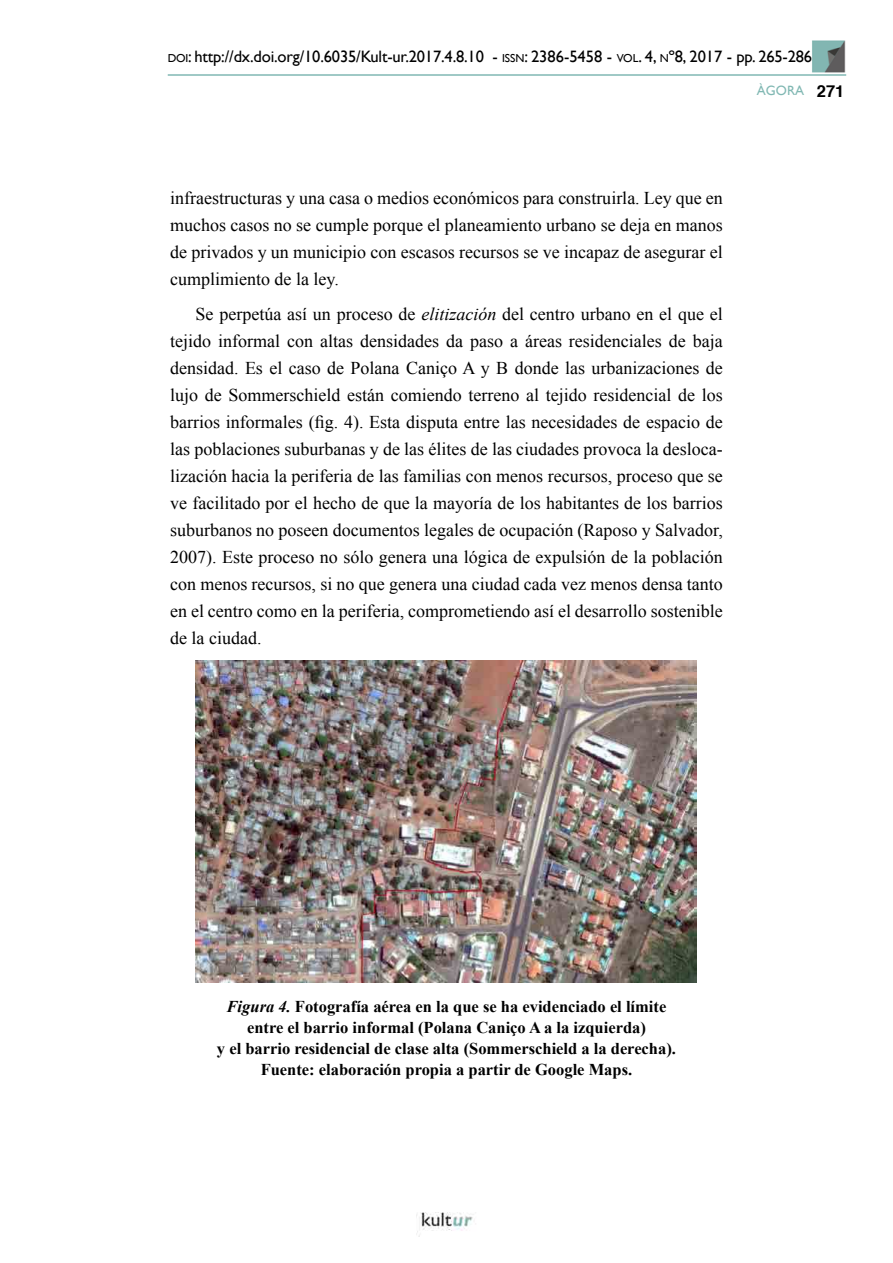
<style>
.page{position:relative;width:893px;height:1263px;background:#fff}
.page>*{position:absolute;margin:0;border:0;box-sizing:border-box;transform-origin:0 0}
.Cuerpo{font:18px/27px "Times New Roman";color:#000;text-align:justify}
.Pie_Ilustración{font:700 16.5px/21px "Times New Roman";color:#000;text-align:center}
.t1{font:16.5px "Gill Sans";letter-spacing:-.01em;color:#000}
.t2{font:13.5px "Gill Sans";color:#81b8b3}
.s1{font-size:11.55px}
.s2{font-style:inherit}
.s3{font-family:"Helvetica";font-weight:700;font-size:16.5px;color:#000}
.s4{font-style:italic}
</style>
<div class="page">
<img style="left:417px;top:1212px;width:56px;height:25px">
<img style="left:812px;top:40px;width:34px;height:33px">
<hr style="left:168px;top:74px;width:678px;height:2px;background:#81b8b3">
<img style="left:196px;top:660px;width:500px;height:322px">
<p class="t1" style="left:168px;top:47px;width:646px"><span class="s1">DOI</span>: http://dx.doi.org/10.6035/Kult-ur.2017.4.8.10 - <span class="s1">ISSN</span>: 2386-5458 - <span class="s1">VOL</span><span class="s2">. 4,</span> <span class="s1">N</span><span class="s2">º8, 2017 -</span> pp. <span class="s2">265-286</span></p>
<p class="t2" style="left:757px;top:83px;width:89px">ÀGORA <span class="s3">271</span></p>
<p class="Cuerpo" style="left:170px;top:184px;width:554px">infraestructuras y una casa o medios económicos para construirla. Ley que en muchos casos no se cumple porque el planeamiento urbano se deja en manos de privados y un municipio con escasos recursos se ve incapaz de asegurar el cumplimiento de la ley.</p>
<p class="Cuerpo" style="left:170px;top:301px;width:554px;text-indent:26px">Se perpetúa así un proceso de <span class="s4">elitización</span> del centro urbano en el que el tejido informal con altas densidades da paso a áreas residenciales de baja densidad. Es el caso de Polana Caniço A y B donde las urbanizaciones de lujo de Sommerschield están comiendo terreno al tejido residencial de los barrios informales (fig. 4). Esta disputa entre las necesidades de espacio de las poblaciones suburbanas y de las élites de las ciudades provoca la desloca&shy;lización hacia la periferia de las familias con menos recursos, proceso que se ve facilitado por el hecho de que la mayoría de los habitantes de los barrios suburbanos no poseen documentos legales de ocupación (Raposo y Salvador, 2007). Este proceso no sólo genera una lógica de expulsión de la población con menos recursos, si no que genera una ciudad cada vez menos densa tanto en el centro como en la periferia, comprometiendo así el desarrollo sostenible de la ciudad.</p>
<p class="Pie_Ilustración" style="left:217px;top:995px;width:461px"><span class="s4">Figura 4.</span> Fotografía aérea en la que se ha evidenciado el límite entre el barrio informal (Polana Caniço A a la izquierda)<br>y el barrio residencial de clase alta (Sommerschield a la derecha).<br>Fuente: elaboración propia a partir de Google Maps.</p>
</div>
